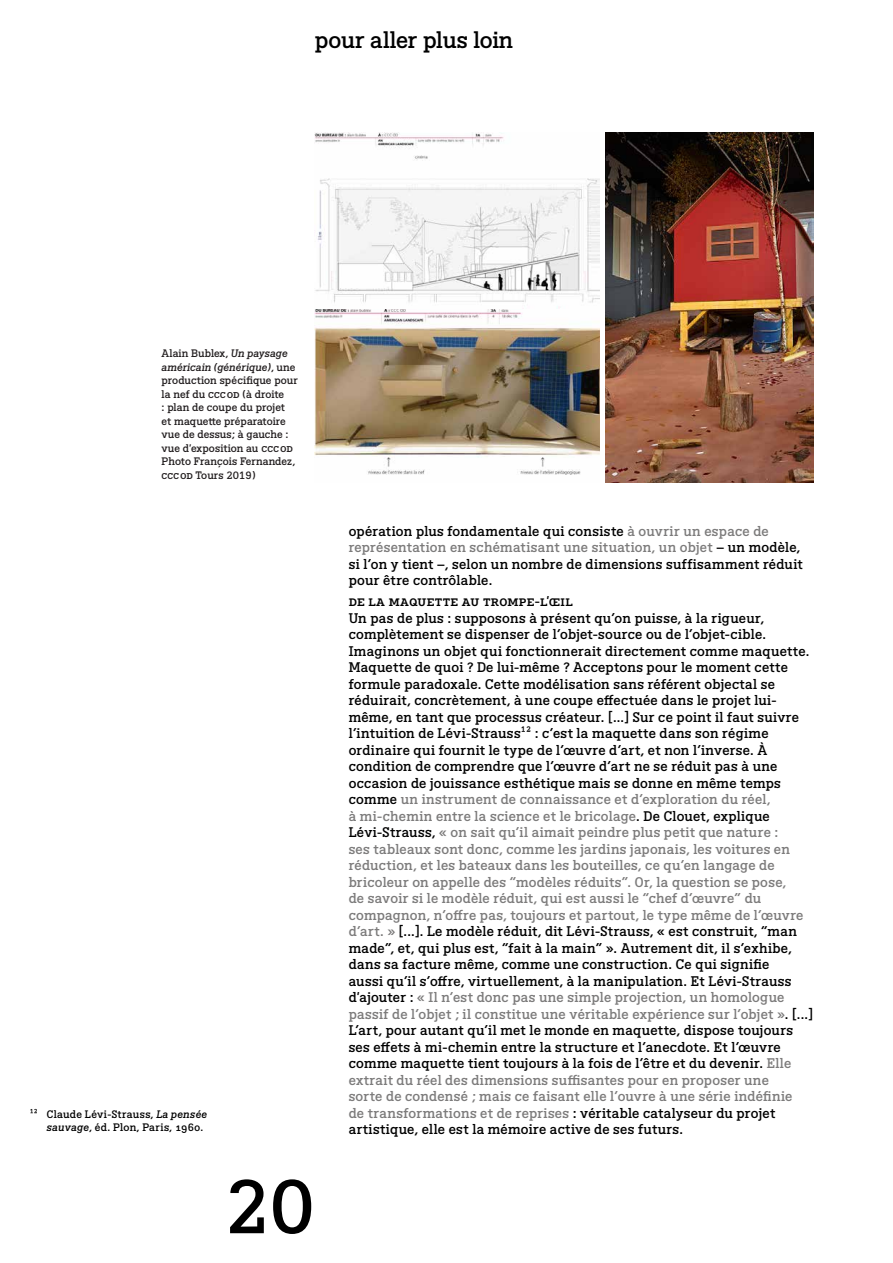
<style>
.page{position:relative;width:893px;height:1263px;background:#fff}
.page>*{position:absolute;margin:0;border:0;box-sizing:border-box;transform-origin:0 0}
.t1{font:75px "BVHCCCOD Titrage";color:#000}
.t2{font:22.5px "BVHCCCOD";letter-spacing:-.005em;color:#000}
.t3{font:13.5px/16.5px "BVHCCCOD";letter-spacing:.02em;color:#000}
.t4{font:10.5px/13.5px "BVHCCCOD";color:#211d1e}
.t5{font:10.5px/13.5px "BVHCCCOD";letter-spacing:.03em;color:#000}
.s1{font-style:italic}
.s2{color:#7c7b7b}
</style>
<div class="page">
<img style="left:315px;top:133px;width:285px;height:342px">
<img style="left:605px;top:133px;width:208px;height:349px">
<h2 class="t2" style="left:315px;top:25px;width:200px">pour aller plus loin</h2>
<p class="t4" style="left:162px;top:347px;width:138px">Alain Bublex, <span class="s1">Un paysage américain (générique)</span>, une production spécifique pour la nef du cccod (à droite<br>: plan de coupe du projet<br>et maquette préparatoire vue de dessus; à gauche : vue d'exposition au cccod<br>Photo François Fernandez, cccod Tours 2019)</p>
<p class="t5" style="left:47px;top:1108px;width:162px;text-indent:-17px">¹² Claude Lévi-Strauss, <span class="s1">La pensée sauvage</span>, éd. Plon, Paris, 1960.</p>
<p class="t3" style="left:349px;top:524px;width:456px">opération plus fondamentale qui consiste <span class="s2">à ouvrir un espace de représentation en schématisant une situation, un objet</span> – un modèle, si l’on y tient –, selon un nombre de dimensions suffisamment réduit pour être contrôlable.</p>
<p class="t3" style="left:349px;top:594px;width:466px">de la maquette au trompe-l'œil<br>Un pas de plus : supposons à présent qu’on puisse, à la rigueur, complètement se dispenser de l’objet-source ou de l’objet-cible.<br>Imaginons un objet qui fonctionnerait directement comme maquette.<br>Maquette de quoi ? De lui-même ? Acceptons pour le moment cette formule paradoxale. Cette modélisation sans référent objectal se réduirait, concrètement, à une coupe effectuée dans le projet lui&shy;même, en tant que processus créateur. [...] Sur ce point il faut suivre l’intuition de Lévi-Strauss¹² : c’est la maquette dans son régime ordinaire qui fournit le type de l’œuvre d’art, et non l’inverse. À condition de comprendre que l’œuvre d’art ne se réduit pas à une occasion de jouissance esthétique mais se donne en même temps comme <span class="s2">un instrument de connaissance et d’exploration du réel,<br>à mi-chemin entre la science et le bricolage</span>. De Clouet, explique Lévi-Strauss, <span class="s2">« on sait qu’il aimait peindre plus petit que nature :<br>ses tableaux sont donc, comme les jardins japonais, les voitures en réduction, et les bateaux dans les bouteilles, ce qu’en langage de bricoleur on appelle des “modèles réduits”. Or, la question se pose,<br>de savoir si le modèle réduit, qui est aussi le “chef d’œuvre” du compagnon, n’offre pas, toujours et partout, le type même de l’œuvre d’art. »</span> [...]. Le modèle réduit, dit Lévi-Strauss, « est construit, “man made”, et, qui plus est, “fait à la main” ». Autrement dit, il s’exhibe, dans sa facture même, comme une construction. Ce qui signifie<br>aussi qu’il s’offre, virtuellement, à la manipulation. Et Lévi-Strauss d'ajouter : <span class="s2">« Il n’est donc pas une simple projection, un homologue passif de l’objet ; il constitue une véritable expérience sur l’objet »</span>. [...] L’art, pour autant qu’il met le monde en maquette, dispose toujours ses effets à mi-chemin entre la structure et l’anecdote. Et l’œuvre comme maquette tient toujours à la fois de l’être et du devenir. <span class="s2">Elle extrait du réel des dimensions suffisantes pour en proposer une<br>sorte de condensé ; mais ce faisant elle l’ouvre à une série indéfinie<br>de transformations et de reprises</span> : véritable catalyseur du projet artistique, elle est la mémoire active de ses futurs.</p>
<h1 class="t1" style="left:225px;top:1157px;width:91px">20</h1>
</div>
